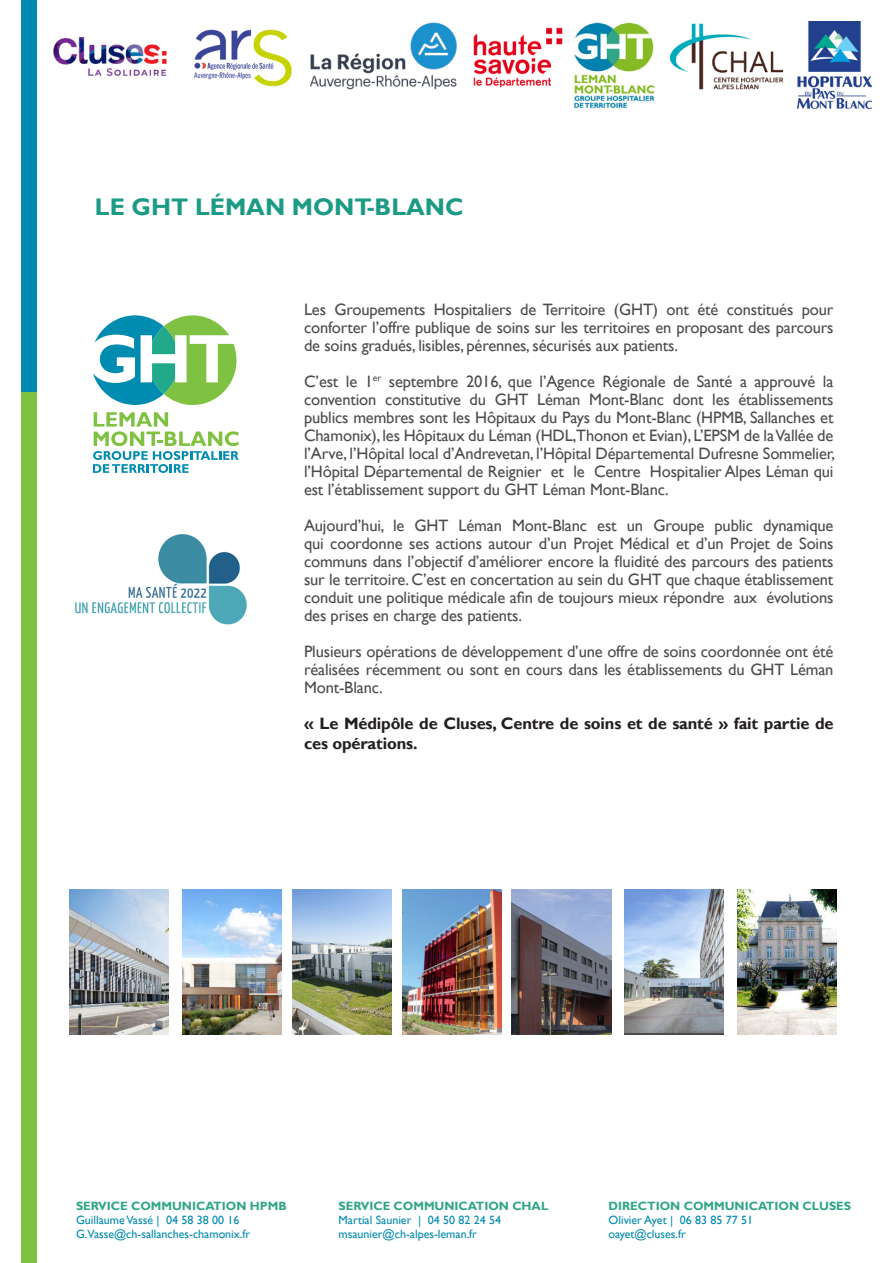
<style>
.page{position:relative;width:893px;height:1263px;background:#fff}
.page>*{position:absolute;margin:0;border:0;box-sizing:border-box;transform-origin:0 0}
.t1{font:700 24px "Gill Sans";color:#1b9b86}
.t2{font:16.5px/18px "Gill Sans";letter-spacing:-.01em;color:#4b4c4d;text-align:justify}
.t3{font:700 16.5px/19.8px "Gill Sans";letter-spacing:-.01em;color:#231f20}
.t4{font:12px "Gill Sans";color:#008aaf}
.t5{font:700 12px "Gill Sans";color:#31a587}
</style>
<div class="page">
<div style="left:21px;top:0;width:16px;height:392px;background:#008aaf"></div>
<div style="left:21px;top:392px;width:16px;height:871px;background:#7fc241"></div>
<img style="left:574px;top:22px;width:80px;height:88px">
<img style="left:669px;top:23px;width:115px;height:67px">
<img style="left:310px;top:22px;width:147px;height:68px">
<img style="left:473px;top:27px;width:90px;height:61px">
<img style="left:797px;top:22px;width:75px;height:88px">
<img style="left:53px;top:36px;width:114px;height:40px">
<img style="left:194px;top:29px;width:98px;height:58px">
<svg style="left:93px;top:315px;width:144px;height:90px"></svg>
<svg style="left:93px;top:412px;width:146px;height:61px"></svg>
<img style="left:75px;top:534px;width:172px;height:91px">
<img style="left:625px;top:890px;width:99px;height:142px">
<img style="left:402px;top:890px;width:99px;height:144px">
<img style="left:70px;top:890px;width:99px;height:144px">
<img style="left:512px;top:890px;width:99px;height:144px">
<img style="left:183px;top:890px;width:99px;height:144px">
<img style="left:292px;top:890px;width:99px;height:144px">
<img style="left:737px;top:890px;width:99px;height:144px">
<p class="t1" style="left:95px;top:192px;width:370px">LE GHT LÉMAN MONT-BLANC</p>
<p class="t2" style="left:304px;top:301px;width:531px">Les Groupements Hospitaliers de Territoire (GHT) ont été constitués pour conforter l’offre publique de soins sur les territoires en proposant des parcours de soins gradués, lisibles, pérennes, sécurisés aux patients.</p>
<p class="t2" style="left:304px;top:373px;width:533px">C’est le 1<sup>er</sup> septembre 2016, que l’Agence Régionale de Santé a approuvé la convention constitutive du GHT Léman Mont-Blanc dont les établissements publics membres sont les Hôpitaux du Pays du Mont-Blanc (HPMB, Sallanches et Chamonix), les Hôpitaux du Léman (HDL,Thonon et Evian), L’EPSM de la Vallée de l’Arve, l’Hôpital local d’Andrevetan, l’Hôpital Départemental Dufresne Sommelier, l’Hôpital Départemental de Reignier et le Centre Hospitalier Alpes Léman qui est l’établissement support du GHT Léman Mont-Blanc.</p>
<p class="t2" style="left:304px;top:517px;width:531px">Aujourd’hui, le GHT Léman Mont-Blanc est un Groupe public dynamique qui coordonne ses actions autour d’un Projet Médical et d’un Projet de Soins communs dans l’objectif d’améliorer encore la fluidité des parcours des patients sur le territoire. C’est en concertation au sein du GHT que chaque établissement conduit une politique médicale afin de toujours mieux répondre aux évolutions des prises en charge des patients.</p>
<p class="t2" style="left:304px;top:643px;width:531px">Plusieurs opérations de développement d’une offre de soins coordonnée ont été réalisées récemment ou sont en cours dans les établissements du GHT Léman Mont-Blanc.</p>
<p class="t3" style="left:304px;top:714px;width:531px">« Le Médipôle de Cluses, Centre de soins et de santé » fait partie de ces opérations.</p>
<p class="t5" style="left:76px;top:1198px;width:212px">SERVICE COMMUNICATION HPMB</p>
<p class="t5" style="left:339px;top:1198px;width:211px">SERVICE COMMUNICATION CHAL</p>
<p class="t5" style="left:609px;top:1198px;width:244px">DIRECTION COMMUNICATION CLUSES</p>
<p class="t4" style="left:76px;top:1213px;width:165px">Guillaume Vassé | 04 58 38 00 16</p>
<p class="t4" style="left:339px;top:1213px;width:164px">Martial Saunier | 04 50 82 24 54</p>
<p class="t4" style="left:609px;top:1213px;width:146px">Olivier Ayet | 06 83 85 77 51</p>
<p class="t4" style="left:76px;top:1227px;width:176px">G.Vasse@ch-sallanches-chamonix.fr</p>
<p class="t4" style="left:339px;top:1227px;width:140px">msaunier@ch-alpes-leman.fr</p>
<p class="t4" style="left:609px;top:1227px;width:79px">oayet@cluses.fr</p>
</div>
